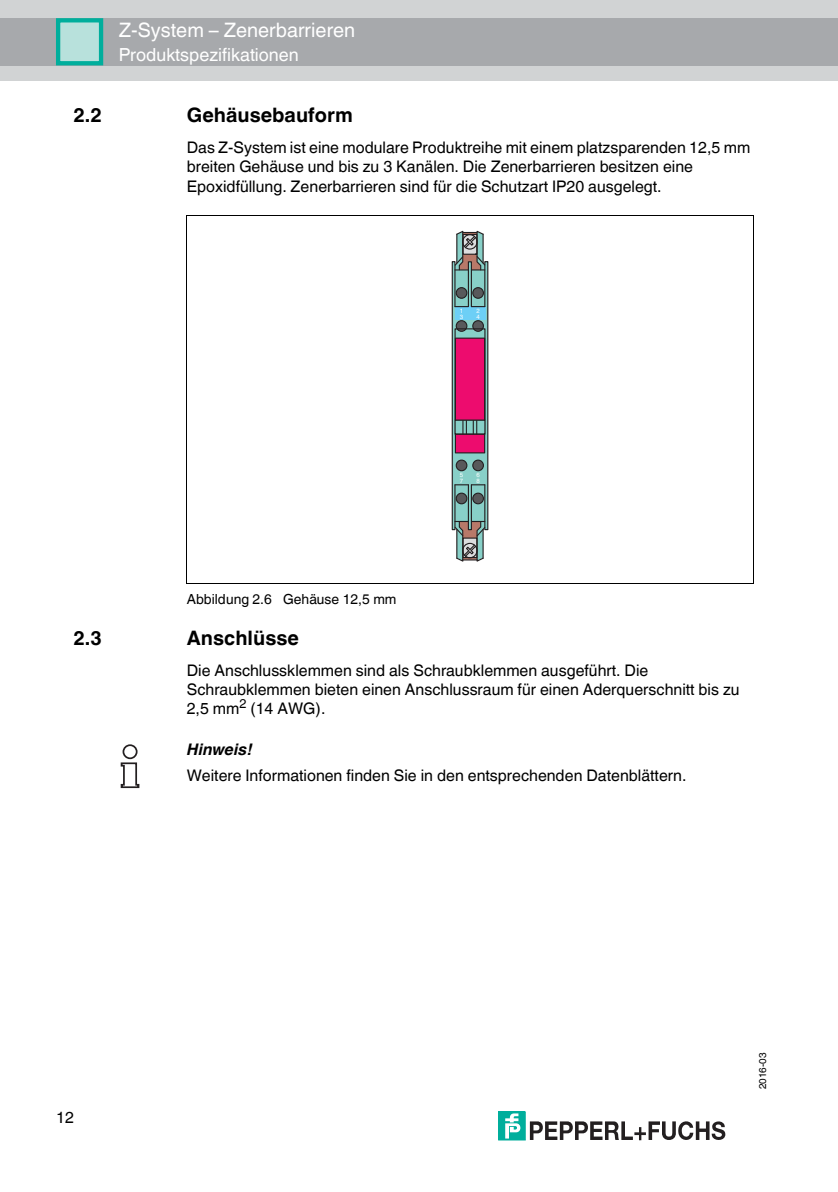
<style>
.page{position:relative;width:838px;height:1192px;background:#fff}
.page>*{position:absolute;margin:0;border:0;box-sizing:border-box;transform-origin:0 0}
.t1{font:700 20px "Helvetica World";color:#000}
.t2{font:20px "Helvetica World";color:#fff}
.t3{font:18px "Helvetica World";color:#fff}
.t4{font:16px/19.2px "Helvetica World";color:#000}
.t5{font:italic 700 16px "Helvetica World";color:#000}
.t6{font:14px "Helvetica World";color:#000}
.t7{font:10px "Helvetica World";color:#000}
.t8{font:6px "puf";color:#fff}
</style>
<div class="page">
<div style="left:0;top:0;width:838px;height:80px;background:#d1d3d4"></div>
<div style="left:0;top:18px;width:838px;height:48px;background:#a7a9ac"></div>
<div style="left:56px;top:19px;width:45px;height:45px;background:#b8e1dc"></div>
<div style="left:56px;top:18px;width:47px;height:47px;border:4px solid #00ae9c"></div>
<div style="left:499px;top:1112px;width:26px;height:28px;background:#00ae9c"></div>
<svg style="left:505px;top:1113px;width:16px;height:26px"></svg>
<svg style="left:530px;top:1121px;width:195px;height:19px"></svg>
<hr style="left:186px;top:216px;width:1px;height:367px;background:#000">
<hr style="left:753px;top:216px;width:1px;height:367px;background:#000">
<hr style="left:186px;top:216px;width:567px;height:1px;background:#000">
<hr style="left:186px;top:583px;width:567px;height:1px;background:#000">
<svg style="left:451px;top:230px;width:38px;height:332px;background:#967e92"></svg>
<div style="left:455px;top:328px;width:31px;height:107px;border:1px solid #231f20"></div>
<div style="left:123px;top:744px;width:15px;height:15px;border:2px solid #231f20;border-radius:50%"></div>
<svg style="left:121px;top:762px;width:18px;height:26px"></svg>
<p class="t2" style="left:119px;top:13px;width:238px">Z-System – Zenerbarrieren</p>
<p class="t3" style="left:119px;top:40px;width:182px">Produktspezifikationen</p>
<p class="t1" style="left:73px;top:98px;width:30px">2.2</p>
<p class="t1" style="left:187px;top:98px;width:168px">Gehäusebauform</p>
<p class="t4" style="left:187px;top:136px;width:565px">Das Z-System ist eine modulare Produktreihe mit einem platzsparenden 12,5 mm breiten Gehäuse und bis zu 3 Kanälen. Die Zenerbarrieren besitzen eine<br>Epoxidfüllung. Zenerbarrieren sind für die Schutzart IP20 ausgelegt.</p>
<p class="t8" style="left:460px;top:307px;width:5px">1</p>
<p class="t8" style="left:476px;top:307px;width:5px">2</p>
<p class="t8" style="left:460px;top:313px;width:5px">3</p>
<p class="t8" style="left:476px;top:313px;width:5px">4</p>
<p class="t6" style="left:187px;top:588px;width:211px">Abbildung 2.6 Gehäuse 12,5 mm</p>
<p class="t8" style="left:460px;top:471px;width:5px">5</p>
<p class="t8" style="left:476px;top:471px;width:5px">6</p>
<p class="t8" style="left:460px;top:478px;width:5px">7</p>
<p class="t8" style="left:476px;top:478px;width:5px">8</p>
<p class="t1" style="left:73px;top:621px;width:30px">2.3</p>
<p class="t1" style="left:187px;top:621px;width:114px">Anschlüsse</p>
<p class="t4" style="left:187px;top:659px;width:554px">Die Anschlussklemmen sind als Schraubklemmen ausgeführt. Die<br>Schraubklemmen bieten einen Anschlussraum für einen Aderquerschnitt bis zu<br>2,5 mm<sup>2</sup> (14 AWG).</p>
<p class="t5" style="left:187px;top:736px;width:67px">Hinweis!</p>
<p class="t4" style="left:187px;top:764px;width:501px">Weitere Informationen finden Sie in den entsprechenden Datenblättern.</p>
<p class="t4" style="left:56px;top:1106px;width:19px">12</p>
<p class="t7" style="left:754px;top:1089px;width:38px;rotate:-90deg">2016-03</p>
</div>
